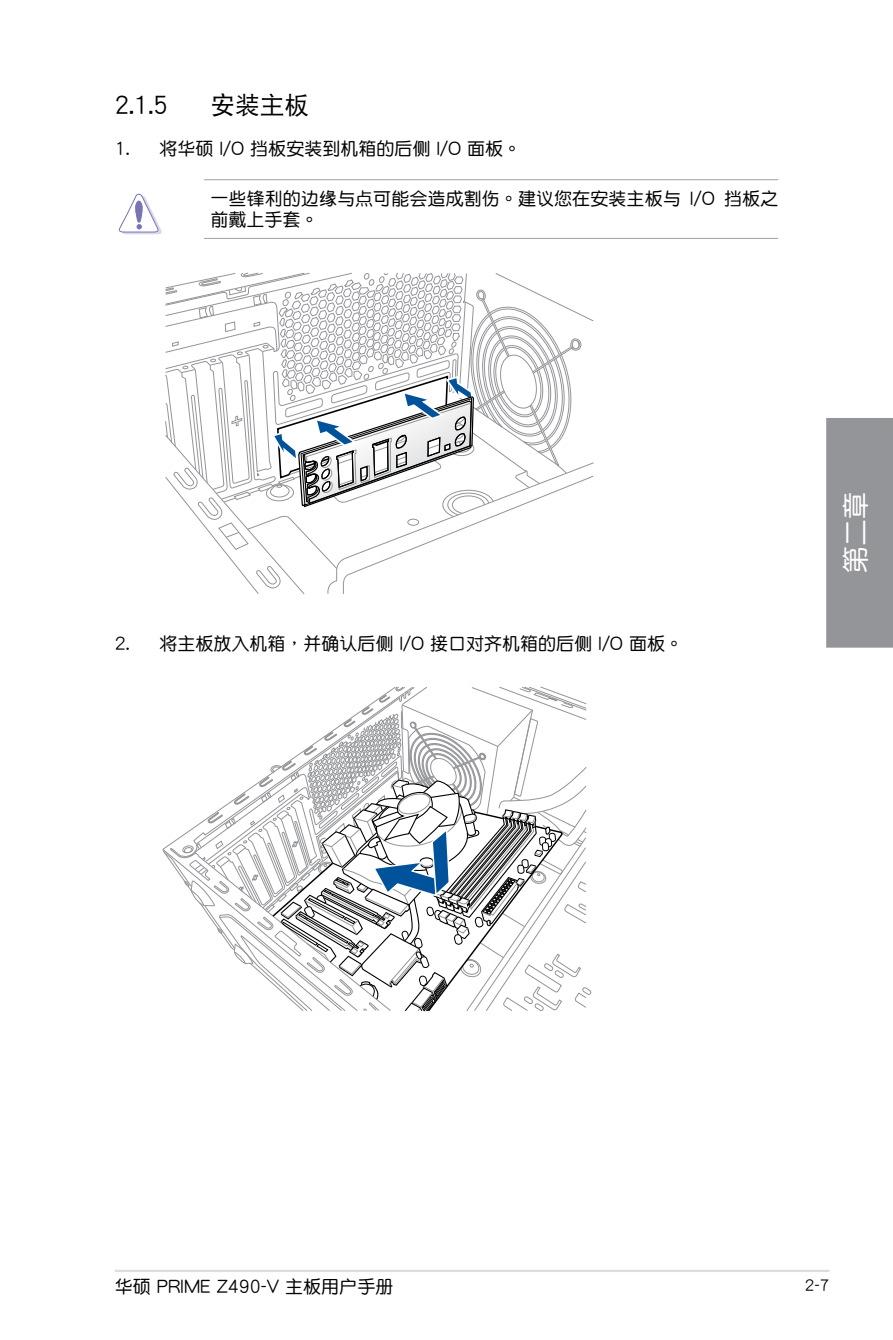
<style>
.page{position:relative;width:893px;height:1340px;background:#fff}
.page>*{position:absolute;margin:0;border:0;box-sizing:border-box;transform-origin:0 0}
.t1{font:27px "DF Yuan GB5 Std W5";color:#fff}
.t2{font:24.75px "DF Hei GB5 Std W5";color:#000}
.t3{font:18px/21.6px "DF Yuan GB5 Std W5";color:#000}
.t4{font:15.75px "DF Yuan GB5 Std W5";color:#000}
</style>
<div class="page">
<hr style="left:115px;top:1269px;width:714px;height:2px;background:#dcdddd">
<div style="left:826px;top:418px;width:67px;height:229px;background:#939598"></div>
<svg style="left:162px;top:686px;width:430px;height:326px"></svg>
<svg style="left:165px;top:272px;width:429px;height:323px"></svg>
<hr style="left:204px;top:179px;width:574px;height:1px;background:#a7a9ac">
<hr style="left:204px;top:238px;width:574px;height:1px;background:#a7a9ac">
<svg style="left:119px;top:193px;width:43px;height:41px"></svg>
<h2 class="t2" style="left:115px;top:92px;width:54px">2.1.5</h2>
<h2 class="t2" style="left:210px;top:92px;width:100px">安裝主板</h2>
<p class="t3" style="left:115px;top:138px;width:408px">1. 將華碩 I/O 擋板安裝到機箱的後側 I/O 面板。</p>
<p class="t3" style="left:210px;top:187px;width:569px">一些鋒利的邊緣與點可能會造成割傷。建議您在安裝主板與 I/O 擋板之前戴上手套。</p>
<p class="t3" style="left:115px;top:633px;width:570px">2. 將主板放入機箱，並確認後側 I/O 接口對齊機箱的後側 I/O 面板。</p>
<h1 class="t1" style="left:841px;top:573px;width:82px;rotate:-90deg">第二章</h1>
<p class="t3" style="left:115px;top:1275px;width:280px">華碩 PRIME Z490-V 主板用戶手冊</p>
<p class="t4" style="left:805px;top:1276px;width:26px">2-7</p>
</div>
